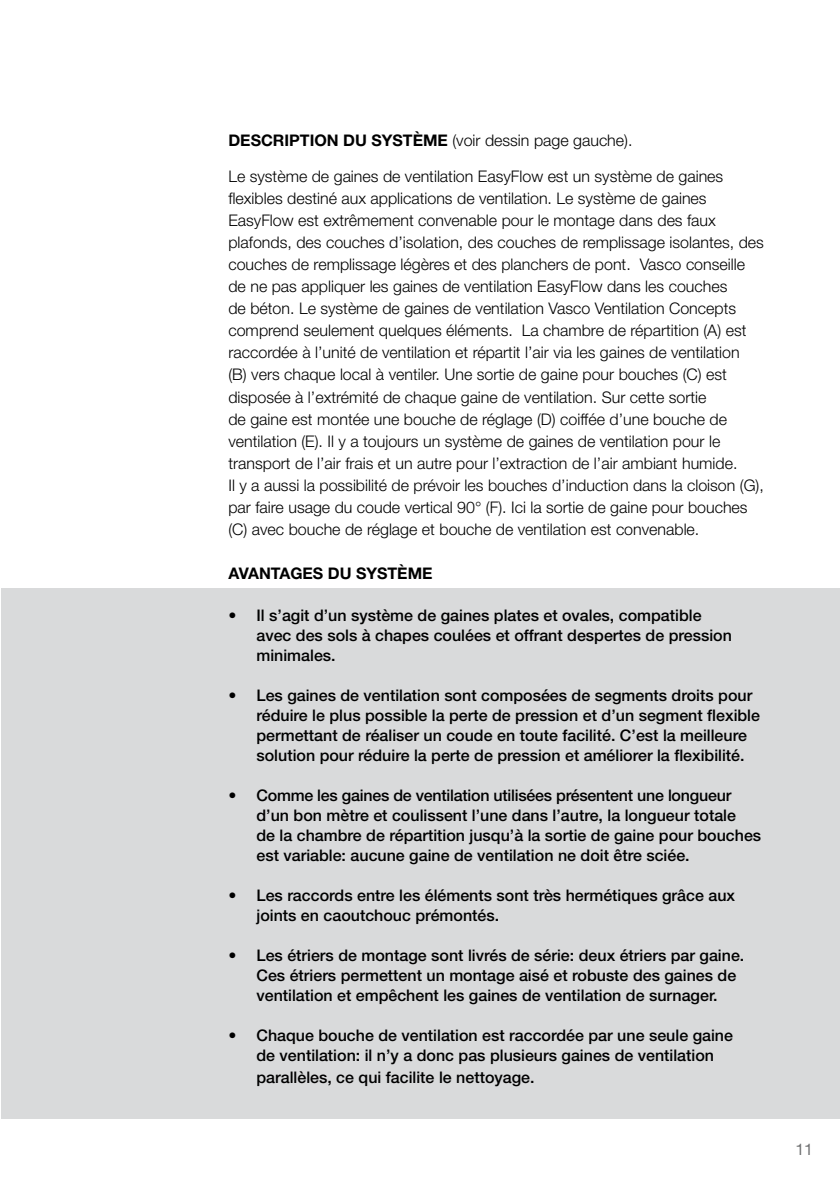
<style>
.page{position:relative;width:840px;height:1191px;background:#fff}
.page>*{position:absolute;margin:0;border:0;box-sizing:border-box;transform-origin:0 0}
.t1{font:300 16px/22px "Helvetica Neue LT Std";color:#000}
.t2{font:500 16px/20px "Helvetica Neue LT Std";color:#000}
.t3{font:700 16px "Helvetica Neue LT Std";color:#000}
.t4{font:16px "Helvetica Neue";color:#707172}
.s1{font-weight:700}
</style>
<div class="page">
<div style="left:1px;top:588px;width:838px;height:531px;background:#d9dadb"></div>
<p class="t1" style="left:228px;top:129px;width:405px"><span class="s1">DESCRIPTION DU SYSTÈME</span> (voir dessin page gauche).</p>
<p class="t1" style="left:228px;top:165px;width:536px">Le système de gaines de ventilation EasyFlow est un système de gaines flexibles destiné aux applications de ventilation. Le système de gaines EasyFlow est extrêmement convenable pour le montage dans des faux plafonds, des couches d’isolation, des couches de remplissage isolantes, des couches de remplissage légères et des planchers de pont. Vasco conseille de ne pas appliquer les gaines de ventilation EasyFlow dans les couches<br>de béton. Le système de gaines de ventilation Vasco Ventilation Concepts comprend seulement quelques éléments. La chambre de répartition (A) est raccordée à l’unité de ventilation et répartit l’air via les gaines de ventilation<br>(B) vers chaque local à ventiler. Une sortie de gaine pour bouches (C) est disposée à l’extrémité de chaque gaine de ventilation. Sur cette sortie<br>de gaine est montée une bouche de réglage (D) coiffée d’une bouche de ventilation (E). Il y a toujours un système de gaines de ventilation pour le transport de l’air frais et un autre pour l’extraction de l’air ambiant humide.<br>Il y a aussi la possibilité de prévoir les bouches d’induction dans la cloison (G), par faire usage du coude vertical 90° (F). Ici la sortie de gaine pour bouches (C) avec bouche de réglage et bouche de ventilation est convenable.</p>
<p class="t3" style="left:228px;top:563px;width:205px">AVANTAGES DU SYSTÈME</p>
<p class="t2" style="left:256px;top:605px;width:476px;text-indent:-28px">• Il s’agit d’un système de gaines plates et ovales, compatible avec des sols à chapes coulées et offrant despertes de pression minimales.</p>
<p class="t2" style="left:256px;top:685px;width:505px;text-indent:-28px">• Les gaines de ventilation sont composées de segments droits pour réduire le plus possible la perte de pression et d’un segment flexible permettant de réaliser un coude en toute facilité. C’est la meilleure solution pour réduire la perte de pression et améliorer la flexibilité.</p>
<p class="t2" style="left:256px;top:785px;width:506px;text-indent:-28px">• Comme les gaines de ventilation utilisées présentent une longueur d’un bon mètre et coulissent l’une dans l’autre, la longueur totale<br>de la chambre de répartition jusqu’à la sortie de gaine pour bouches est variable: aucune gaine de ventilation ne doit être sciée.</p>
<p class="t2" style="left:256px;top:885px;width:480px;text-indent:-28px">• Les raccords entre les éléments sont très hermétiques grâce aux joints en caoutchouc prémontés.</p>
<p class="t2" style="left:256px;top:945px;width:489px;text-indent:-28px">• Les étriers de montage sont livrés de série: deux étriers par gaine.<br>Ces étriers permettent un montage aisé et robuste des gaines de ventilation et empêchent les gaines de ventilation de surnager.</p>
<p class="t2" style="left:228px;top:1025px;width:506px;text-align:center">• Chaque bouche de ventilation est raccordée par une seule gaine de ventilation: il n’y a donc pas plusieurs gaines de ventilation</p>
<p class="t2" style="left:256px;top:1067px;width:279px">parallèles, ce qui facilite le nettoyage.</p>
<p class="t4" style="left:794px;top:1140px;width:19px">11</p>
</div>
